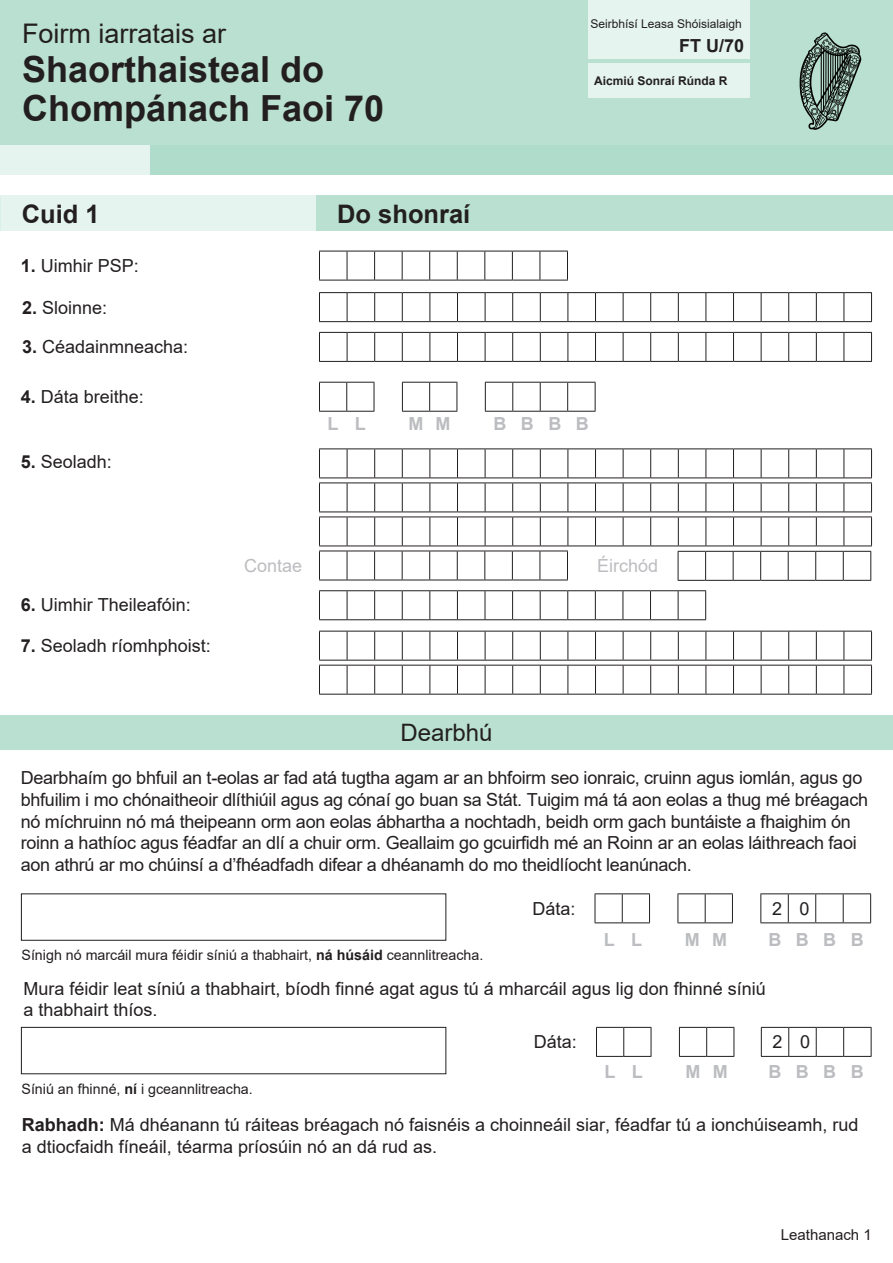
<style>
.page{position:relative;width:893px;height:1263px;background:#fff}
.page>*{position:absolute;margin:0;border:0;box-sizing:border-box;transform-origin:0 0}
.t1{font:700 36px/39px "Arial";color:#231f20}
.t2{font:27px "Arial";color:#231f20}
.Part_Title{font:700 25.5px "Arial";color:#231f20}
.Part_Title-2{font:24px "Arial";color:#231f20}
.Boxed_Body{font:18px/21.6px "Arial";letter-spacing:-.015em;color:#231f20}
.t3{font:700 18px "Arial";color:#bcbdc0}
.t4{font:18px "Arial";color:#bcbdc0}
.t5{font:700 18px "Arial";color:#231f20}
.t6{font:15px "Arial";color:#231f20}
.Boxed_Body-2{font:14.25px "Arial";color:#231f20}
.t7{font:12px "Arial";color:#231f20}
.t8{font:700 12px "Arial";color:#231f20}
.s1{font-weight:700}
</style>
<div class="page">
<div style="left:0;top:196px;width:317px;height:35px;background:#e5f4ee"></div>
<div style="left:317px;top:196px;width:576px;height:35px;background:#b9e0d1"></div>
<div style="left:0;top:715px;width:893px;height:34px;background:#b9e0d1"></div>
<div style="left:21px;top:893px;width:425px;height:48px;border:1px solid #231f20"></div>
<svg style="left:595px;top:893px;width:55px;height:30px"></svg>
<svg style="left:677px;top:893px;width:56px;height:30px"></svg>
<svg style="left:760px;top:893px;width:111px;height:30px"></svg>
<div style="left:21px;top:1027px;width:425px;height:47px;border:1px solid #231f20"></div>
<svg style="left:596px;top:1027px;width:56px;height:30px"></svg>
<svg style="left:679px;top:1027px;width:56px;height:30px"></svg>
<svg style="left:761px;top:1027px;width:111px;height:30px"></svg>
<svg style="left:319px;top:251px;width:249px;height:30px"></svg>
<svg style="left:319px;top:292px;width:553px;height:30px"></svg>
<svg style="left:319px;top:332px;width:553px;height:30px"></svg>
<svg style="left:319px;top:590px;width:387px;height:30px"></svg>
<svg style="left:319px;top:631px;width:553px;height:64px"></svg>
<div style="left:0;top:0;width:893px;height:145px;background:#b9e0d1"></div>
<div style="left:137px;top:145px;width:756px;height:30px;background:#afdccb"></div>
<div style="left:0;top:145px;width:150px;height:30px;background:#e5f4ee"></div>
<div style="left:588px;top:63px;width:162px;height:34px;background:#e5f4ee"></div>
<div style="left:588px;top:0;width:162px;height:58px;background:#e5f4ee"></div>
<svg style="left:800px;top:32px;width:61px;height:98px"></svg>
<svg style="left:319px;top:382px;width:553px;height:199px"></svg>
<p class="t2" style="left:22px;top:15px;width:206px">Foirm iarratais ar</p>
<p class="t1" style="left:22px;top:51px;width:364px">Shaorthaisteal do<br>Chompánach Faoi 70</p>
<p class="Part_Title" style="left:22px;top:196px;width:79px">Cuid 1</p>
<p class="Boxed_Body" style="left:21px;top:255px;width:120px"><span class="s1">1.</span> Uimhir PSP:</p>
<p class="Boxed_Body" style="left:22px;top:296px;width:87px"><span class="s1">2.</span> Sloinne:</p>
<p class="Boxed_Body" style="left:22px;top:336px;width:168px"><span class="s1">3.</span> Céadainmneacha:</p>
<p class="Boxed_Body" style="left:21px;top:386px;width:125px"><span class="s1">4.</span> Dáta breithe:</p>
<p class="Part_Title" style="left:337px;top:196px;width:135px">Do shonraí</p>
<p class="t7" style="left:590px;top:16px;width:153px">Seirbhísí Leasa Shóisialaigh</p>
<p class="t5" style="left:679px;top:33px;width:67px">FT U/70</p>
<p class="t8" style="left:594px;top:72px;width:135px">Aicmiú Sonraí Rúnda R</p>
<p class="Boxed_Body" style="left:21px;top:450px;width:93px"><span class="s1">5.</span> Seoladh:</p>
<p class="Boxed_Body" style="left:21px;top:593px;width:172px"><span class="s1">6.</span> Uimhir Theileafóin:</p>
<p class="Boxed_Body" style="left:21px;top:635px;width:192px"><span class="s1">7.</span> Seoladh ríomhphoist:</p>
<p class="t3" style="left:327px;top:411px;width:12px">L</p>
<p class="t3" style="left:355px;top:411px;width:12px">L</p>
<p class="t3" style="left:408px;top:411px;width:16px">M</p>
<p class="t3" style="left:436px;top:411px;width:16px">M</p>
<p class="t3" style="left:493px;top:411px;width:14px">B</p>
<p class="t3" style="left:521px;top:411px;width:14px">B</p>
<p class="t3" style="left:548px;top:411px;width:14px">B</p>
<p class="t3" style="left:576px;top:411px;width:14px">B</p>
<p class="t4" style="left:244px;top:553px;width:60px">Contae</p>
<p class="t4" style="left:597px;top:553px;width:63px">Éirchód</p>
<p class="Part_Title-2" style="left:400px;top:716px;width:94px">Dearbhú</p>
<p class="Boxed_Body" style="left:21px;top:767px;width:849px">Dearbhaím go bhfuil an t-eolas ar fad atá tugtha agam ar an bhfoirm seo ionraic, cruinn agus iomlán, agus go bhfuilim i mo chónaitheoir dlíthiúil agus ag cónaí go buan sa Stát. Tuigim má tá aon eolas a thug mé bréagach nó míchruinn nó má theipeann orm aon eolas ábhartha a nochtadh, beidh orm gach buntáiste a fhaighim ón roinn a hathíoc agus féadfar an dlí a chuir orm. Geallaim go gcuirfidh mé an Roinn ar an eolas láithreach faoi aon athrú ar mo chúinsí a d’fhéadfadh difear a dhéanamh do mo theidlíocht leanúnach.</p>
<p class="Boxed_Body" style="left:532px;top:897px;width:45px">Dáta:</p>
<p class="Boxed_Body" style="left:772px;top:898px;width:12px">2</p>
<p class="Boxed_Body" style="left:799px;top:898px;width:12px">0</p>
<p class="Boxed_Body-2" style="left:22px;top:945px;width:463px">Sínigh nó marcáil mura féidir síniú a thabhairt, <span class="s1">ná húsáid</span> ceannlitreacha.</p>
<p class="t3" style="left:604px;top:927px;width:12px">L</p>
<p class="t3" style="left:631px;top:927px;width:12px">L</p>
<p class="t3" style="left:685px;top:927px;width:16px">M</p>
<p class="t3" style="left:712px;top:927px;width:16px">M</p>
<p class="t3" style="left:768px;top:927px;width:14px">B</p>
<p class="t3" style="left:796px;top:927px;width:14px">B</p>
<p class="t3" style="left:823px;top:927px;width:14px">B</p>
<p class="t3" style="left:851px;top:927px;width:14px">B</p>
<p class="Boxed_Body" style="left:23px;top:977px;width:744px">Mura féidir leat síniú a thabhairt, bíodh finné agat agus tú á mharcáil agus lig don fhinné síniú a thabhairt thíos.</p>
<p class="Boxed_Body" style="left:534px;top:1031px;width:45px">Dáta:</p>
<p class="Boxed_Body" style="left:772px;top:1031px;width:12px">2</p>
<p class="Boxed_Body" style="left:800px;top:1031px;width:12px">0</p>
<p class="Boxed_Body-2" style="left:22px;top:1079px;width:233px">Síniú an fhinné, <span class="s1">ní</span> i gceannlitreacha.</p>
<p class="t3" style="left:605px;top:1059px;width:12px">L</p>
<p class="t3" style="left:632px;top:1059px;width:12px">L</p>
<p class="t3" style="left:685px;top:1059px;width:16px">M</p>
<p class="t3" style="left:713px;top:1059px;width:16px">M</p>
<p class="t3" style="left:768px;top:1059px;width:14px">B</p>
<p class="t3" style="left:796px;top:1059px;width:14px">B</p>
<p class="t3" style="left:823px;top:1059px;width:14px">B</p>
<p class="t3" style="left:851px;top:1059px;width:14px">B</p>
<p class="Boxed_Body" style="left:22px;top:1114px;width:838px"><span class="s1">Rabhadh:</span> Má dhéanann tú ráiteas bréagach nó faisnéis a choinneáil siar, féadfar tú a ionchúiseamh, rud a dtiocfaidh fíneáil, téarma príosúin nó an dá rud as.</p>
<p class="t6" style="left:781px;top:1224px;width:92px">Leathanach 1</p>
</div>
